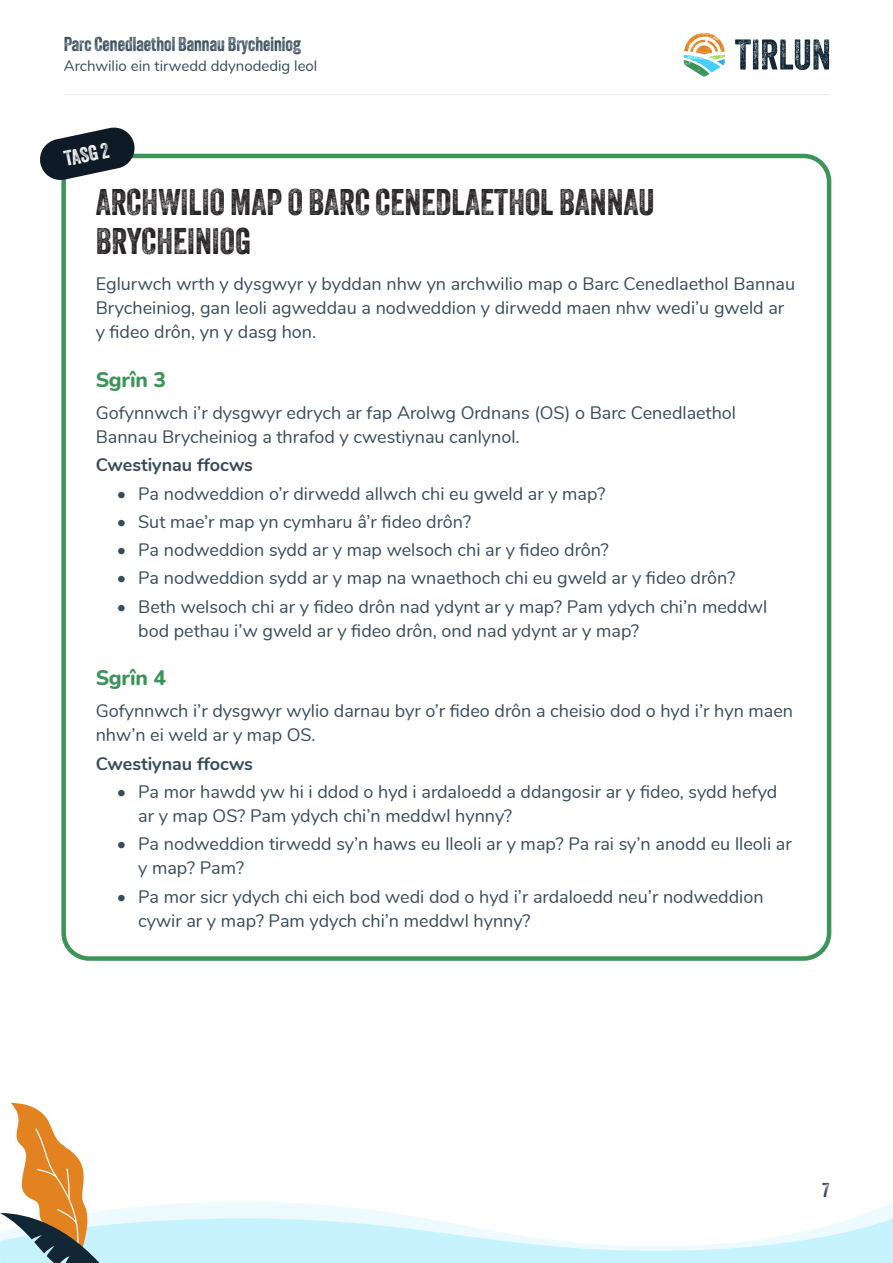
<style>
.page{position:relative;width:893px;height:1263px;background:#fff}
.page>*{position:absolute;margin:0;border:0;box-sizing:border-box;transform-origin:0 0}
.Page_sub_heading{font:36px/39px "Veneer Two";color:#231f20}
.Page_section_heading{font:800 21px "Nunito";letter-spacing:-.01em;color:#3d9459}
.Key_activity_heading{font:21px "Veneer Two";color:#fff}
.t1{font:19.5px "Veneer Two";color:#374c5a}
.Body_text{font:18px/24px "Nunito";color:#374c5a}
.Body_text-2{font:700 18px "Nunito";color:#374c5a}
.t2{font:15px "Nunito";color:#374c5a}
</style>
<div class="page">
<svg style="left:735px;top:39px;width:94px;height:31px"></svg>
<svg style="left:684px;top:33px;width:41px;height:44px"></svg>
<hr style="left:64px;top:94px;width:765px;height:1px;background:#e6e7e9">
<svg style="left:0;top:1102px;width:893px;height:161px"></svg>
<div style="left:61px;top:154px;width:770px;height:807px;border:4px solid #3d9459;border-radius:26px"></div>
<svg style="left:40px;top:127px;width:96px;height:55px"></svg>
<p class="t1" style="left:64px;top:32px;width:239px">Parc Cenedlaethol Bannau Brycheiniog</p>
<p class="t2" style="left:64px;top:54px;width:255px">Archwilio ein tirwedd ddynodedig leol</p>
<p class="Key_activity_heading" style="left:62px;top:146px;width:47px;rotate:-12deg">TASG 2</p>
<p class="Page_sub_heading" style="left:96px;top:182px;width:560px">ARCHWILIO MAP O BARC CENEDLAETHOL BANNAU<br>BRYCHEINIOG</p>
<p class="Body_text" style="left:96px;top:271px;width:701px">Eglurwch wrth y dysgwyr y byddan nhw yn archwilio map o Barc Cenedlaethol Bannau<br>Brycheiniog, gan leoli agweddau a nodweddion y dirwedd maen nhw wedi’u gweld ar y fideo drôn, yn y dasg hon.</p>
<p class="Page_section_heading" style="left:96px;top:364px;width:72px">Sgrîn 3</p>
<p class="Body_text" style="left:96px;top:400px;width:642px">Gofynnwch i’r dysgwyr edrych ar fap Arolwg Ordnans (OS) o Barc Cenedlaethol<br>Bannau Brycheiniog a thrafod y cwestiynau canlynol.</p>
<p class="Body_text-2" style="left:96px;top:452px;width:159px">Cwestiynau ffocws</p>
<p class="Body_text" style="left:117px;top:480px;width:490px">• Pa nodweddion o’r dirwedd allwch chi eu gweld ar y map?</p>
<p class="Body_text" style="left:117px;top:509px;width:356px">• Sut mae’r map yn cymharu â’r fideo drôn?</p>
<p class="Body_text" style="left:117px;top:537px;width:493px">• Pa nodweddion sydd ar y map welsoch chi ar y fideo drôn?</p>
<p class="Body_text" style="left:117px;top:565px;width:620px">• Pa nodweddion sydd ar y map na wnaethoch chi eu gweld ar y fideo drôn?</p>
<p class="Body_text" style="left:138px;top:593px;width:630px;text-indent:-21px">• Beth welsoch chi ar y fideo drôn nad ydynt ar y map? Pam ydych chi’n meddwl bod pethau i’w gweld ar y fideo drôn, ond nad ydynt ar y map?</p>
<p class="Page_section_heading" style="left:96px;top:663px;width:72px">Sgrîn 4</p>
<p class="Body_text" style="left:96px;top:698px;width:699px">Gofynnwch i’r dysgwyr wylio darnau byr o’r fideo drôn a cheisio dod o hyd i’r hyn maen nhw’n ei weld ar y map OS.</p>
<p class="Body_text-2" style="left:96px;top:750px;width:159px">Cwestiynau ffocws</p>
<p class="Body_text" style="left:138px;top:779px;width:641px;text-indent:-21px">• Pa mor hawdd yw hi i ddod o hyd i ardaloedd a ddangosir ar y fideo, sydd hefyd ar y map OS? Pam ydych chi’n meddwl hynny?</p>
<p class="Body_text" style="left:138px;top:831px;width:655px;text-indent:-21px">• Pa nodweddion tirwedd sy’n haws eu lleoli ar y map? Pa rai sy’n anodd eu lleoli ar y map? Pam?</p>
<p class="Body_text" style="left:138px;top:883px;width:627px;text-indent:-21px">• Pa mor sicr ydych chi eich bod wedi dod o hyd i’r ardaloedd neu’r nodweddion cywir ar y map? Pam ydych chi’n meddwl hynny?</p>
<p class="t1" style="left:822px;top:1178px;width:8px">7</p>
</div>
